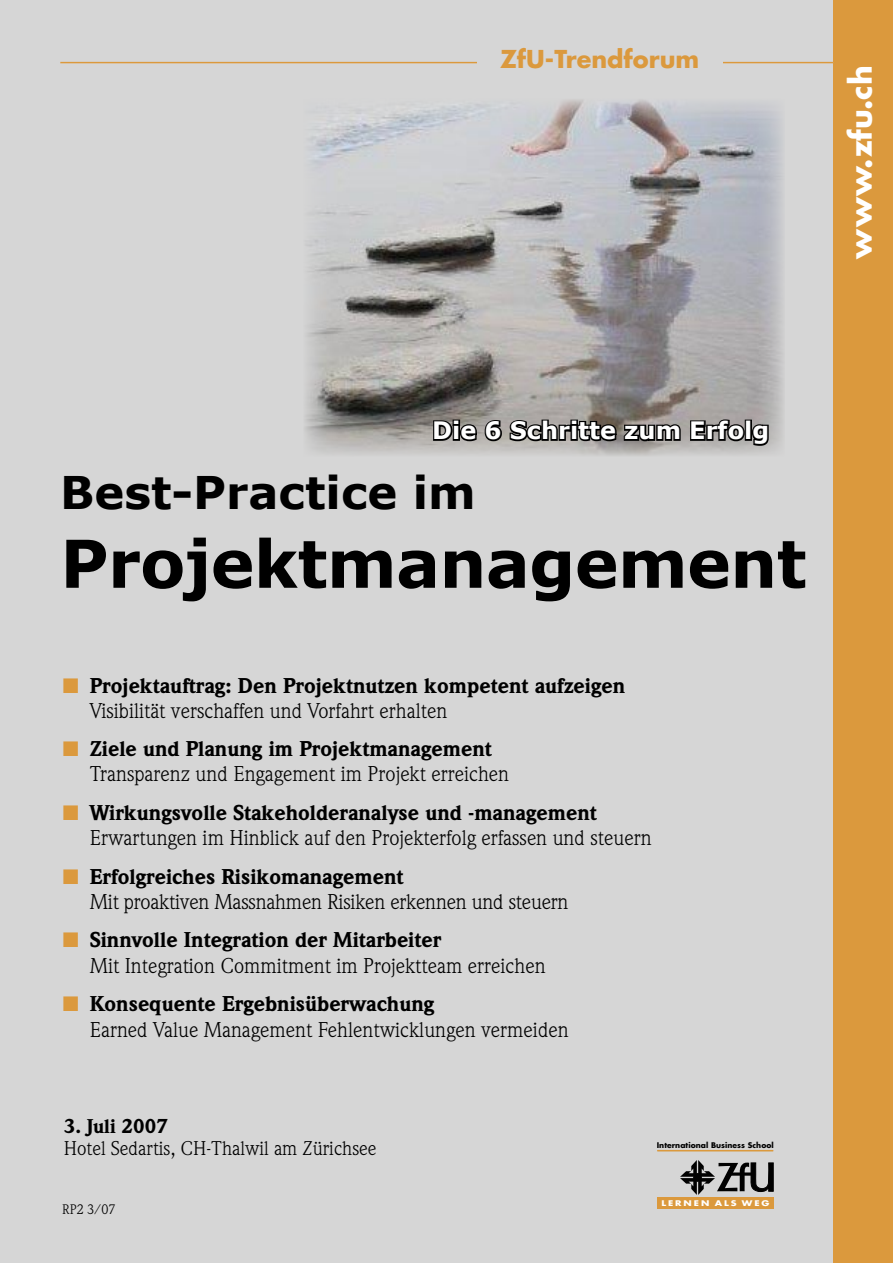
<style>
.page{position:relative;width:893px;height:1263px;background:#d6d6d6}
.page>*{position:absolute;margin:0;border:0;box-sizing:border-box;transform-origin:0 0}
.t1{font:700 66px "Verdana";letter-spacing:-.01em;color:#000}
.t2{font:700 45px "Verdana";color:#000}
.Titel_10_pt{font:700 30px "Futura";color:#fff}
.t3{font:700 24px "Verdana";color:#fff}
.t4{font:700 24px "Futura";color:#db993d}
.t5{font:21px/25.5px "Weidemann";color:#000}
.t6{font:900 21px/25.5px "Weidemann";color:#000}
.t7{font:19.5px "Weidemann";color:#000}
.t8{font:900 19.5px "Weidemann";color:#000}
.t9{font:13.5px "Weidemann";color:#000}
.t10{font:700 7.65px "Futura";letter-spacing:.005em;color:#000}
.t11{font:700 7.65px "Futura";letter-spacing:.205em;color:#fff;scale:1.25 1}
.s1{font-weight:400}
.s2{font-weight:900}
</style>
<div class="page">
<div style="left:833px;top:0;width:60px;height:1263px;background:#db993d"></div>
<svg style="left:680px;top:1160px;width:93px;height:35px"></svg>
<div style="left:657px;top:1197px;width:117px;height:12px;background:#db993d"></div>
<hr style="left:657px;top:1150px;width:116px;height:1px;background:#db993d">
<hr style="left:60px;top:62px;width:773px;height:1px;background:#db993d">
<div style="left:477px;top:41px;width:245px;height:34px;background:#d6d6d6"></div>
<img style="left:305px;top:100px;width:478px;height:356px">
<svg style="left:432px;top:418px;width:250px;height:26px;background:#53504e"></svg>
<svg style="left:688px;top:418px;width:83px;height:30px;background:#5b5a59"></svg>
<p class="t4" style="left:500px;top:42px;width:201px">ZfU-Trendforum</p>
<p class="Titel_10_pt" style="left:840px;top:259px;width:195px;rotate:-90deg">www.zfu.ch</p>
<p class="t3" style="left:432px;top:415px;width:338px">Die 6 Schritte zum Erfolg</p>
<p class="t2" style="left:60px;top:463px;width:417px">Best-Practice im</p>
<p class="t1" style="left:60px;top:522px;width:748px">Projektmanagement</p>
<p class="t6" style="left:90px;top:673px;width:537px">Projektauftrag: Den Projektnutzen kompetent aufzeigen<br><span class="s1">Visibilität verschaffen und Vorfahrt erhalten</span></p>
<p class="t5" style="left:90px;top:736px;width:421px"><span class="s2">Ziele und Planung im Projektmanagement<br></span>Transparenz und Engagement im Projekt erreichen</p>
<p class="t5" style="left:90px;top:800px;width:563px"><span class="s2">Wirkungsvolle Stakeholderanalyse und -management<br></span>Erwartungen im Hinblick auf den Projekterfolg erfassen und steuern</p>
<p class="t5" style="left:90px;top:863px;width:480px"><span class="s2">Erfolgreiches Risikomanagement<br></span>Mit proaktiven Massnahmen Risiken erkennen und steuern</p>
<p class="t5" style="left:90px;top:927px;width:457px"><span class="s2">Sinnvolle Integration der Mitarbeiter<br></span>Mit Integration Commitment im Projektteam erreichen</p>
<p class="t5" style="left:90px;top:991px;width:480px"><span class="s2">Konsequente Ergebnisüberwachung<br></span>Earned Value Management Fehlentwicklungen vermeiden</p>
<p class="t8" style="left:64px;top:1114px;width:105px">3. Juli 2007</p>
<p class="t7" style="left:64px;top:1137px;width:314px">Hotel Sedartis, CH-Thalwil am Zürichsee</p>
<p class="t9" style="left:62px;top:1201px;width:55px">RP2 3/07</p>
<p class="t10" style="left:657px;top:1140px;width:118px">International Business School</p>
<p class="t11" style="left:661px;top:1198px;width:88px">LERNEN ALS WEG</p>
</div>
